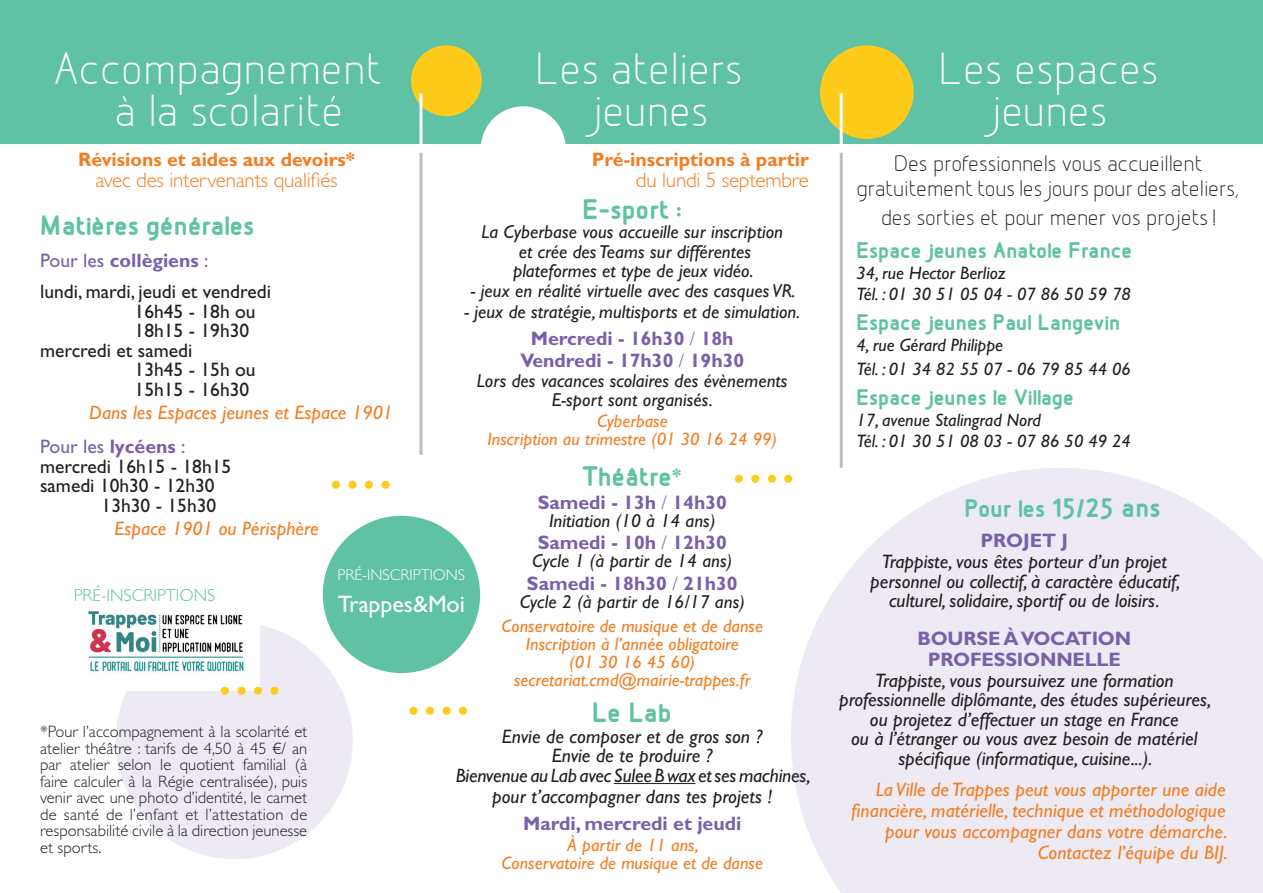
<style>
.page{position:relative;width:1263px;height:893px;background:#fff}
.page>*{position:absolute;margin:0;border:0;box-sizing:border-box;transform-origin:0 0}
.t1{font:48px/42px "Designio";color:#fff;text-align:center}
.t2{font:300 33px "Gill Sans Std";color:#fecb1b}
.t3{font:700 30px "Designio";color:#5fc2a4}
.t4{font:24px/25.5px "Designio";letter-spacing:-.01em;color:#231f20;text-align:center}
.t5{font:700 24px "Designio";color:#5fc2a4}
.t6{font:23.85px "Gill Sans Std";color:#fff}
.t7{font:300 21px "Gill Sans Std";letter-spacing:-.01em;color:#f47d21}
.t8{font:italic 19.5px/19.5px "Gill Sans Std";color:#231f20;text-align:center}
.t9{font:italic 19.5px/21px "Gill Sans Std";letter-spacing:.005em;color:#f47d21}
.t10{font:19.5px/31.5px "Gill Sans Std";color:#231f20}
.t11{font:700 19.5px/22.5px "Gill Sans Std";color:#7960aa;text-align:center}
.t12{font:700 19.5px "Gill Sans Std";color:#f47d21}
.t13{font:italic 18.75px/19.5px "Gill Sans Std";letter-spacing:.005em;color:#231f20;text-align:center}
.t14{font:italic 18px/18px "Gill Sans Std";letter-spacing:.005em;color:#f47d21;text-align:center}
.t15{font:italic 18px/21.6px "Gill Sans Std";color:#231f20}
.t16{font:300 17.4px "Gill Sans Std";color:#5fc2a4}
.t17{font:300 16.5px/16.5px "Gill Sans Std";color:#231f20;text-align:justify}
.t18{font:300 15.6px "Gill Sans Std";color:#fff}
.s1{color:#7960aa}
.s2{font-weight:700;color:#7960aa}
.s3{font-style:normal;color:#7960aa}
.s4{font-weight:700;font-style:normal;color:#7960aa}
.s5{font-weight:300}
.s6{font-family:"Gill Sans Std";font-size:19.5px}
.s7{font-size:27px}
</style>
<div class="page">
<svg style="left:791px;top:468px;width:472px;height:425px;background:#efecf5"></svg>
<div style="left:0;top:0;width:1263px;height:144px;background:#5fc2a4"></div>
<div style="left:411px;top:45px;width:71px;height:71px;background:#fecb1b;border-radius:50%"></div>
<div style="left:820px;top:45px;width:93px;height:94px;background:#fecb1b;border-radius:50%"></div>
<hr style="left:419px;top:94px;width:3px;height:54px;background:#fff">
<hr style="left:419px;top:153px;width:3px;height:302px;background:#bcbdc0">
<hr style="left:840px;top:94px;width:3px;height:54px;background:#fff">
<hr style="left:840px;top:153px;width:3px;height:315px;background:#bcbdc0">
<div style="left:112px;top:618px;width:245px;height:245px;background:#edeaf4;border-radius:50%"></div>
<div style="left:108px;top:615px;width:252px;height:252px;border:8px solid #fff;border-radius:50%"></div>
<div style="left:481px;top:106px;width:85px;height:85px;background:#fff;border-radius:50%"></div>
<hr style="left:614px;top:783px;width:81px;height:1px;background:#231f20">
<div style="left:323px;top:516px;width:157px;height:157px;background:#5fc2a4;border-radius:50%"></div>
<div style="left:72px;top:594px;width:188px;height:97px;background:#fff"></div>
<img style="left:88px;top:611px;width:156px;height:61px">
<h1 class="t1" style="left:52px;top:48px;width:332px">Accompagnement à la scolarité</h1>
<h1 class="t1" style="left:534px;top:48px;width:209px">Les ateliers jeunes</h1>
<h1 class="t1" style="left:938px;top:48px;width:222px">Les espaces jeunes</h1>
<p class="t12" style="left:78px;top:148px;width:278px">Révisions et aides aux devoirs*</p>
<p class="t7" style="left:96px;top:168px;width:244px">avec des intervenants qualifiés</p>
<h3 class="t3" style="left:40px;top:209px;width:216px">Matières générales</h3>
<p class="t10" style="left:40px;top:244px;width:232px"><span class="s1">Pour les</span> <span class="s2">collègiens</span> <span class="s1">:<br></span>lundi, mardi, jeudi et vendredi</p>
<p class="t10" style="left:135px;top:295px;width:123px">16h45 - 18h ou</p>
<p class="t10" style="left:135px;top:315px;width:116px">18h15 - 19h30</p>
<p class="t10" style="left:40px;top:334px;width:154px">mercredi et samedi</p>
<p class="t10" style="left:135px;top:354px;width:123px">13h45 - 15h ou</p>
<p class="t10" style="left:135px;top:373px;width:116px">15h15 - 16h30</p>
<p class="t9" style="left:40px;top:395px;width:354px;line-height:34.5px;text-indent:49px">Dans les Espaces jeunes et Espace 1901<br><span class="s3">Pour les</span> <span class="s4">lycéens</span> <span class="s3">:</span></p>
<p class="t10" style="left:40px;top:451px;width:193px">mercredi 16h15 - 18h15</p>
<p class="t10" style="left:40px;top:470px;width:176px">samedi 10h30 - 12h30</p>
<p class="t10" style="left:102px;top:490px;width:116px">13h30 - 15h30</p>
<p class="t9" style="left:114px;top:518px;width:206px">Espace 1901 ou Périsphère</p>
<p class="t12" style="left:592px;top:148px;width:218px">Pré-inscriptions à partir</p>
<p class="t7" style="left:636px;top:168px;width:174px">du lundi 5 septembre</p>
<h3 class="t3" style="left:582px;top:193px;width:101px">E-sport :</h3>
<p class="t13" style="left:481px;top:222px;width:303px">La Cyberbase vous accueille sur inscription et crée des Teams sur différentes plateformes et type de jeux vidéo.</p>
<p class="t13" style="left:471px;top:281px;width:326px">- jeux en réalité virtuelle avec des casques VR.</p>
<p class="t13" style="left:464px;top:302px;width:337px">- jeux de stratégie, multisports et de simulation.</p>
<p class="t11" style="left:520px;top:327px;width:225px">Mercredi - 16h30 <span class="s5">/</span> 18h<br>Vendredi - 17h30 <span class="s5">/</span> 19h30</p>
<p class="t13" style="left:477px;top:371px;width:312px">Lors des vacances scolaires des évènements<br>E-sport sont organisés.</p>
<p class="t14" style="left:488px;top:412px;width:291px">Cyberbase<br>Inscription au trimestre (01 30 16 24 99)</p>
<h3 class="t3" style="left:583px;top:460px;width:100px">Théâtre<span class="s6">*</span></h3>
<p class="t11" style="left:538px;top:491px;width:191px">Samedi - 13h <span class="s5">/</span> 14h30</p>
<p class="t13" style="left:549px;top:511px;width:168px">Initiation (10 à 14 ans)</p>
<p class="t11" style="left:538px;top:531px;width:191px">Samedi - 10h <span class="s5">/</span> 12h30</p>
<p class="t13" style="left:532px;top:551px;width:202px">Cycle 1 (à partir de 14 ans)</p>
<p class="t11" style="left:527px;top:572px;width:212px">Samedi - 18h30 <span class="s5">/</span> 21h30</p>
<p class="t13" style="left:520px;top:592px;width:227px">Cycle 2 (à partir de 16/17 ans)</p>
<p class="t14" style="left:502px;top:617px;width:263px">Conservatoire de musique et de danse<br>Inscription à l’année obligatoire<br>(01 30 16 45 60) secretariat.cmd@mairie-trappes.fr</p>
<h3 class="t3" style="left:592px;top:696px;width:82px">Le Lab</h3>
<p class="t8" style="left:456px;top:726px;width:356px;line-height:20px">Envie de composer et de gros son ?<br>Envie de te produire ?<br>Bienvenue au Lab avec Sulee B wax et ses machines, pour t’accompagner dans tes projets !</p>
<p class="t11" style="left:523px;top:812px;width:220px">Mardi, mercredi et jeudi</p>
<p class="t14" style="left:502px;top:836px;width:263px">À partir de 11 ans,<br>Conservatoire de musique et de danse</p>
<h2 class="t2" style="left:731px;top:461px;width:67px">••••</h2>
<h2 class="t2" style="left:328px;top:467px;width:67px">••••</h2>
<p class="t18" style="left:338px;top:566px;width:129px">PRÉ-INSCRIPTIONS</p>
<p class="t6" style="left:338px;top:590px;width:129px">Trappes&amp;Moi</p>
<p class="t16" style="left:74px;top:585px;width:143px">PRÉ-INSCRIPTIONS</p>
<h2 class="t2" style="left:217px;top:673px;width:67px">••••</h2>
<h2 class="t2" style="left:405px;top:692px;width:67px">••••</h2>
<p class="t17" style="left:40px;top:723px;width:269px">*Pour l’accompagnement à la scolarité et atelier théâtre : tarifs de 4,50 à 45 €/ an par atelier selon le quotient familial (à faire calculer à la Régie centralisée), puis venir avec une photo d’identité, le carnet de santé de l’enfant et l’attestation de responsabilité civile à la direction jeunesse et sports.</p>
<p class="t4" style="left:857px;top:151px;width:384px">Des professionnels vous accueillent gratuitement tous les jours pour des ateliers,</p>
<p class="t4" style="left:881px;top:205px;width:335px">des sorties et pour mener vos projets !</p>
<p class="t5" style="left:857px;top:237px;width:277px">Espace jeunes Anatole France</p>
<p class="t15" style="left:857px;top:262px;width:276px">34, rue Hector Berlioz<br>Tél. : 01 30 51 05 04 - 07 86 50 59 78</p>
<p class="t5" style="left:857px;top:310px;width:266px">Espace jeunes Paul Langevin</p>
<p class="t15" style="left:857px;top:333px;width:276px;line-height:24px">4, rue Gérard Philippe<br>Tél. : 01 34 82 55 07 - 06 79 85 44 06</p>
<p class="t5" style="left:857px;top:385px;width:219px">Espace jeunes le Village</p>
<p class="t15" style="left:857px;top:410px;width:276px;line-height:21px">17, avenue Stalingrad Nord<br>Tél. : 01 30 51 08 03 - 07 86 50 49 24</p>
<h3 class="t3" style="left:964px;top:491px;width:198px"><span class="s7">Pour les</span> 15/25 ans</h3>
<p class="t11" style="left:980px;top:529px;width:89px">PROJET J</p>
<p class="t8" style="left:870px;top:552px;width:312px">Trappiste, vous êtes porteur d’un projet personnel ou collectif, à caractère éducatif, culturel, solidaire, sportif ou de loisirs.</p>
<p class="t11" style="left:917px;top:628px;width:215px;line-height:21px">BOURSE À VOCATION<br>PROFESSIONNELLE</p>
<p class="t8" style="left:839px;top:671px;width:374px">Trappiste, vous poursuivez une formation professionnelle diplômante, des études supérieures, ou projetez d’effectuer un stage en France<br>ou à l’étranger ou vous avez besoin de matériel spécifique (informatique, cuisine...).</p>
<p class="t9" style="left:851px;top:779px;width:378px;text-align:right">La Ville de Trappes peut vous apporter une aide financière, matérielle, technique et méthodologique pour vous accompagner dans votre démarche.<br>Contactez l’équipe du BIJ.</p>
</div>
